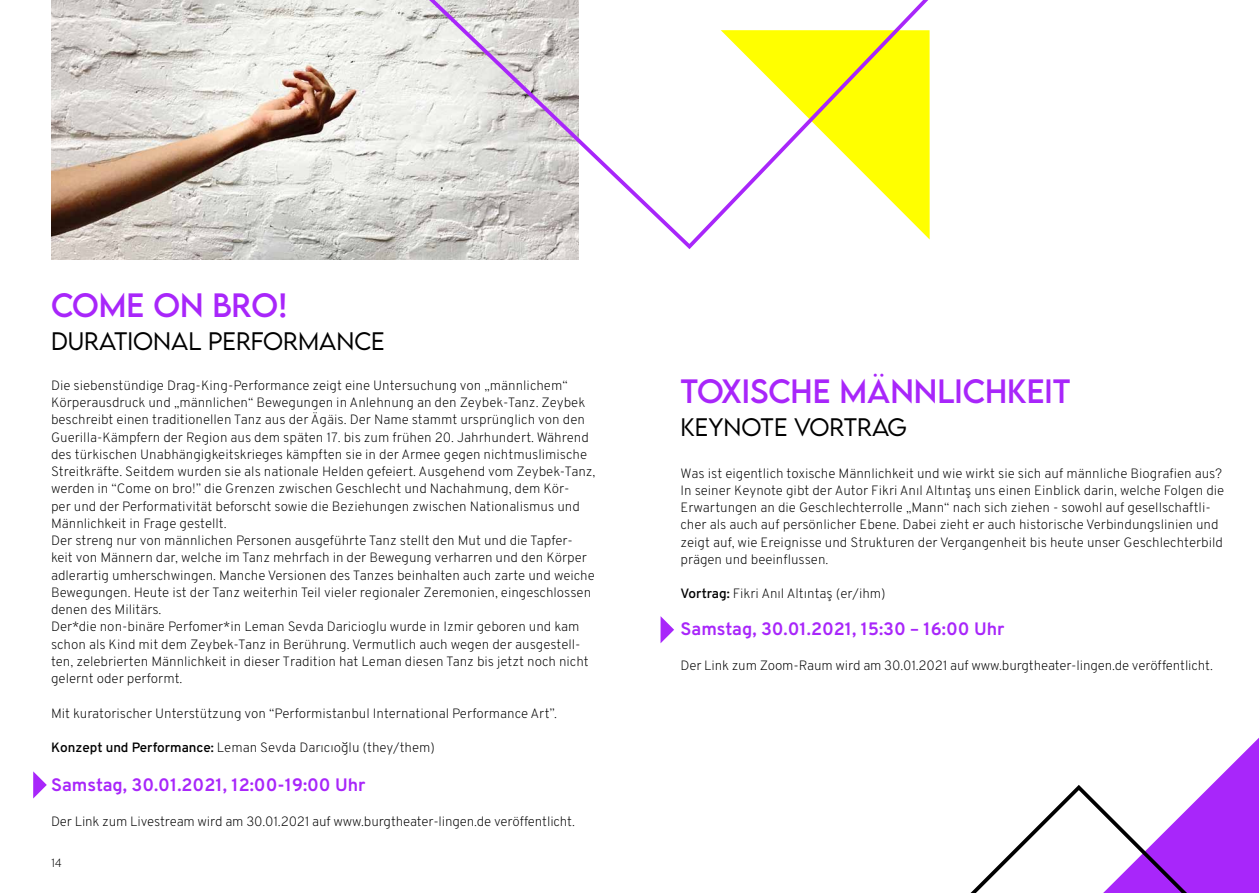
<style>
.page{position:relative;width:1259px;height:893px;background:#fff}
.page>*{position:absolute;margin:0;border:0;box-sizing:border-box;transform-origin:0 0}
.t1{font:30px "LEMONMILK";color:#a826fa}
.t2{font:300 22.5px "LEMONMILK";color:#000}
.t3{font:700 18px "Overpass";color:#a826fa}
.t4{font:200 13.5px/17.2px "Overpass";color:#000}
.t5{font:200 12px "Overpass";color:#000}
.s1{font-weight:600}
</style>
<div class="page">
<img style="left:51px;top:0;width:527px;height:259px">
<svg style="left:33px;top:771px;width:14px;height:27px"></svg>
<svg style="left:381px;top:0;width:549px;height:252px"></svg>
<svg style="left:660px;top:616px;width:14px;height:27px"></svg>
<svg style="left:970px;top:738px;width:289px;height:155px"></svg>
<h1 class="t1" style="left:51px;top:285px;width:238px">COME ON BRO!</h1>
<h2 class="t2" style="left:51px;top:326px;width:335px">DURATIONAL PERFORMANCE</h2>
<p class="t4" style="left:51px;top:377px;width:546px">Die siebenstündige Drag-King-Performance zeigt eine Untersuchung von „männlichem“ Körperausdruck und „männlichen“ Bewegungen in Anlehnung an den Zeybek-Tanz. Zeybek beschreibt einen traditionellen Tanz aus der Ägäis. Der Name stammt ursprünglich von den Guerilla-Kämpfern der Region aus dem späten 17. bis zum frühen 20. Jahrhundert. Während des türkischen Unabhängigkeitskrieges kämpften sie in der Armee gegen nichtmuslimische Streitkräfte. Seitdem wurden sie als nationale Helden gefeiert. Ausgehend vom Zeybek-Tanz, werden in “Come on bro!” die Grenzen zwischen Geschlecht und Nachahmung, dem Kör-<br>per und der Performativität beforscht sowie die Beziehungen zwischen Nationalismus und Männlichkeit in Frage gestellt.<br>Der streng nur von männlichen Personen ausgeführte Tanz stellt den Mut und die Tapfer&shy;keit von Männern dar, welche im Tanz mehrfach in der Bewegung verharren und den Körper adlerartig umherschwingen. Manche Versionen des Tanzes beinhalten auch zarte und weiche Bewegungen. Heute ist der Tanz weiterhin Teil vieler regionaler Zeremonien, eingeschlossen denen des Militärs.<br>Der*die non-binäre Perfomer*in Leman Sevda Daricioglu wurde in Izmir geboren und kam schon als Kind mit dem Zeybek-Tanz in Berührung. Vermutlich auch wegen der ausgestell&shy;ten, zelebrierten Männlichkeit in dieser Tradition hat Leman diesen Tanz bis jetzt noch nicht gelernt oder performt.</p>
<p class="t4" style="left:51px;top:704px;width:507px">Mit kuratorischer Unterstützung von “Performistanbul International Performance Art”.</p>
<p class="t4" style="left:51px;top:739px;width:385px"><span class="s1">Konzept und Performance:</span> Leman Sevda Darıcıoğlu (they/them)</p>
<h3 class="t3" style="left:51px;top:772px;width:316px">Samstag, 30.01.2021, 12:00-19:00 Uhr</h3>
<p class="t4" style="left:51px;top:812px;width:525px">Der Link zum Livestream wird am 30.01.2021 auf www.burgtheater-lingen.de veröffentlicht.</p>
<p class="t5" style="left:51px;top:854px;width:12px">14</p>
<h1 class="t1" style="left:680px;top:372px;width:391px">TOXISCHE MÄNNLICHKEIT</h1>
<h2 class="t2" style="left:680px;top:413px;width:228px">KEYNOTE VORTRAG</h2>
<p class="t4" style="left:680px;top:464px;width:545px">Was ist eigentlich toxische Männlichkeit und wie wirkt sie sich auf männliche Biografien aus?<br>In seiner Keynote gibt der Autor Fikri Anıl Altıntaş uns einen Einblick darin, welche Folgen die Erwartungen an die Geschlechterrolle „Mann“ nach sich ziehen - sowohl auf gesellschaftli&shy;cher als auch auf persönlicher Ebene. Dabei zieht er auch historische Verbindungslinien und zeigt auf, wie Ereignisse und Strukturen der Vergangenheit bis heute unser Geschlechterbild prägen und beeinflussen.</p>
<p class="t4" style="left:680px;top:585px;width:207px"><span class="s1">Vortrag:</span> Fikri Anıl Altıntaş (er/ihm)</p>
<h3 class="t3" style="left:680px;top:616px;width:325px">Samstag, 30.01.2021, 15:30 – 16:00 Uhr</h3>
<p class="t4" style="left:680px;top:656px;width:534px">Der Link zum Zoom-Raum wird am 30.01.2021 auf www.burgtheater-lingen.de veröffentlicht.</p>
</div>
